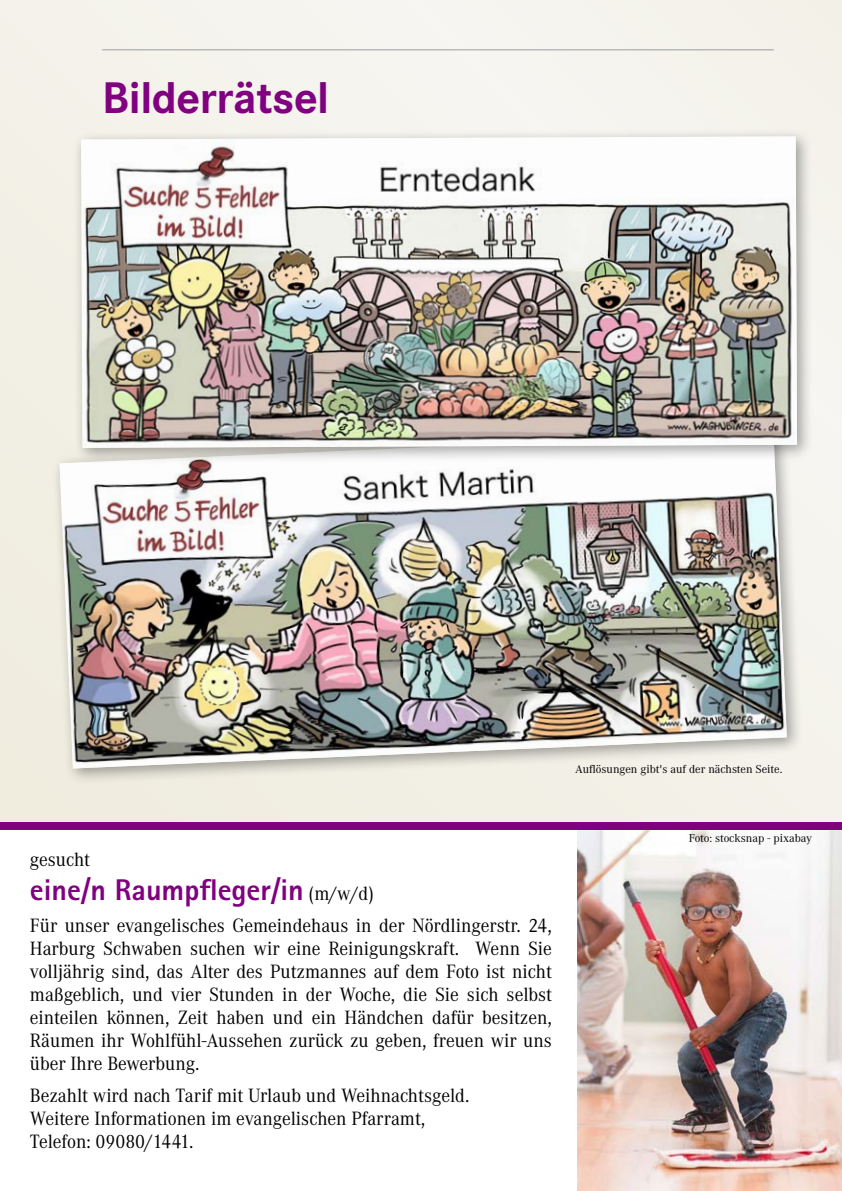
<style>
.page{position:relative;width:842px;height:1191px;background:#f4f2eb}
.page>*{position:absolute;margin:0;border:0;box-sizing:border-box;transform-origin:0 0}
.t1{font:700 46px "Corporate S";letter-spacing:-.01em;color:#800080}
.t2{font:800 30px "Rotis Sans Serif";color:#800080}
.t3{font:20px/23px "Corporate A";color:#000;text-align:justify;scale:.95 1}
.t4{font:16px "Corporate S";color:#000}
.t5{font:12px "Corporate A";color:#000}
.s1{font-family:"Corporate A";font-weight:400;font-size:20px;color:#000}
</style>
<div class="page">
<hr style="left:102px;top:49px;width:672px;height:1px;background:#9c9e9f">
<div style="left:51px;top:424px;width:752px;height:361px;background:#000;opacity:.35"></div>
<img style="left:60px;top:432px;width:727px;height:336px">
<div style="left:72px;top:127px;width:742px;height:337px;background:#000;opacity:.35"></div>
<img style="left:81px;top:136px;width:716px;height:312px">
<div style="left:0;top:830px;width:601px;height:361px;background:#fff"></div>
<img style="left:577px;top:829px;width:265px;height:362px">
<div style="left:0;top:822px;width:842px;height:7px;background:#800080"></div>
<h1 class="t1" style="left:102px;top:72px;width:229px">Bilderrätsel</h1>
<p class="t3" style="left:30px;top:848px;width:65px">gesucht</p>
<h2 class="t2" style="left:30px;top:871px;width:346px">eine/n Raumpfleger/in <span class="s1">(m/w/d)</span></h2>
<p class="t3" style="left:30px;top:914px;width:551px">Für unser evangelisches Gemeindehaus in der Nördlingerstr. 24, Harburg Schwaben suchen wir eine Reinigungskraft. Wenn Sie volljährig sind, das Alter des Putzmannes auf dem Foto ist nicht maßgeblich, und vier Stunden in der Woche, die Sie sich selbst einteilen können, Zeit haben und ein Händchen dafür besitzen, Räumen ihr Wohlfühl-Aussehen zurück zu geben, freuen wir uns über Ihre Bewerbung.</p>
<p class="t3" style="left:30px;top:1084px;width:464px;text-align:left">Bezahlt wird nach Tarif mit Urlaub und Weihnachtsgeld.<br>Weitere Informationen im evangelischen Pfarramt,<br>Telefon: 09080/1441.</p>
<p class="t4" style="left:102px;top:1125px;width:18px">14</p>
<p class="t5" style="left:575px;top:762px;width:209px">Auflösungen gibt's auf der nächsten Seite.</p>
<p class="t5" style="left:689px;top:831px;width:125px">Foto: stocksnap - pixabay</p>
</div>
